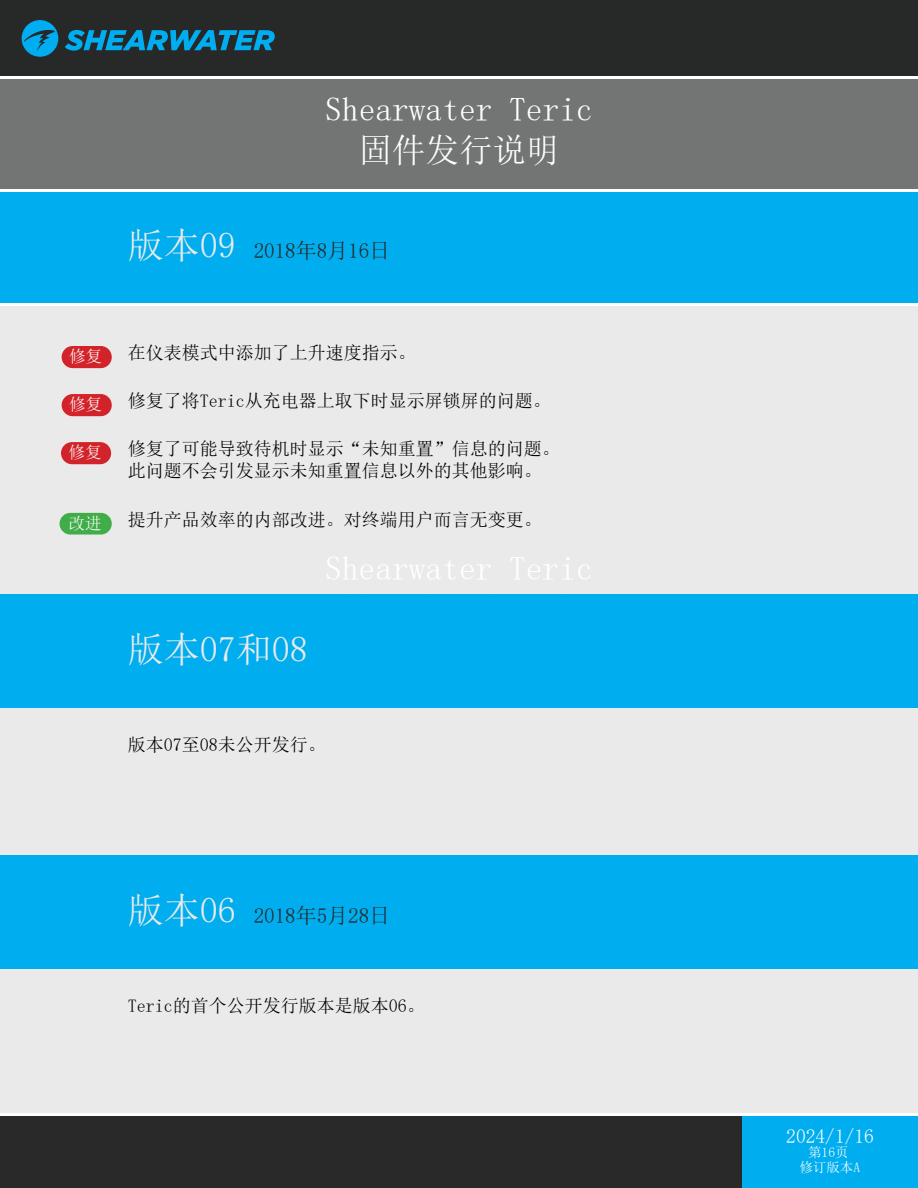
<style>
.page{position:relative;width:918px;height:1188px;background:#fff}
.page>*{position:absolute;margin:0;border:0;box-sizing:border-box;transform-origin:0 0}
.t1{font:36px "N Sim Sun";color:#eaeaea}
.t2{font:33.45px/40.2px "N Sim Sun";color:#fff;text-align:center}
.t3{font:21px "N Sim Sun";color:#272828}
.t4{font:19.5px "Sim Sun";color:#fff}
.t5{font:18px/21.6px "Sim Sun";color:#000}
.t6{font:16.5px "Sim Sun";color:#fff}
.t7{font:13.5px "Sim Sun";color:#fff}
.s1{font-size:36px;color:#eaeaea}
</style>
<div class="page">
<div style="left:0;top:0;width:918px;height:77px;background:#272828"></div>
<div style="left:0;top:1114px;width:918px;height:74px;background:#292929"></div>
<div style="left:0;top:305px;width:918px;height:809px;background:#eaeaea"></div>
<svg style="left:65px;top:30px;width:210px;height:21px"></svg>
<svg style="left:22px;top:20px;width:36px;height:37px"></svg>
<div style="left:0;top:191px;width:918px;height:114px;background:#00aeef"></div>
<div style="left:0;top:77px;width:918px;height:114px;background:#737474"></div>
<div style="left:742px;top:1114px;width:176px;height:74px;background:#00aeef"></div>
<hr style="left:0;top:76px;width:918px;height:3px;background:#fff">
<hr style="left:0;top:189px;width:918px;height:3px;background:#fff">
<hr style="left:0;top:303px;width:918px;height:3px;background:#fff">
<hr style="left:0;top:1113px;width:918px;height:3px;background:#fff">
<div style="left:0;top:594px;width:918px;height:114px;background:#00aeef"></div>
<div style="left:0;top:855px;width:918px;height:114px;background:#00aeef"></div>
<div style="left:60px;top:514px;width:51px;height:20px;background:#41ad49;border-radius:10px"></div>
<div style="left:60px;top:513px;width:52px;height:22px;border:2px solid #41ad49;border-radius:10px"></div>
<div style="left:62px;top:347px;width:49px;height:20px;background:#d2232a;border-radius:10px"></div>
<div style="left:62px;top:346px;width:50px;height:22px;border:2px solid #d2232a;border-radius:10px"></div>
<div style="left:62px;top:395px;width:49px;height:20px;background:#d2232a;border-radius:10px"></div>
<div style="left:62px;top:394px;width:50px;height:22px;border:2px solid #d2232a;border-radius:10px"></div>
<div style="left:62px;top:443px;width:48px;height:20px;background:#d2232a;border-radius:10px"></div>
<div style="left:61px;top:442px;width:50px;height:22px;border:2px solid #d2232a;border-radius:10px"></div>
<h2 class="t2" style="left:325px;top:89px;width:269px">Shearwater Teric固件发行说明</h2>
<p class="t3" style="left:128px;top:240px;width:264px"><span class="s1">版本09</span> 2018年8月16日</p>
<p class="t6" style="left:69px;top:348px;width:34px">修复</p>
<p class="t6" style="left:69px;top:396px;width:34px">修复</p>
<p class="t6" style="left:69px;top:444px;width:34px">修复</p>
<p class="t6" style="left:69px;top:515px;width:35px">改进</p>
<p class="t5" style="left:128px;top:342px;width:289px">在仪表模式中添加了上升速度指示。</p>
<p class="t5" style="left:128px;top:390px;width:424px">修复了将Teric从充电器上取下时显示屏锁屏的问题。</p>
<p class="t5" style="left:128px;top:438px;width:433px">修复了可能导致待机时显示“未知重置”信息的问题。此问题不会引发显示未知重置信息以外的其他影响。</p>
<p class="t5" style="left:128px;top:508px;width:415px">提升产品效率的内部改进。对终端用户而言无变更。</p>
<h1 class="t1" style="left:128px;top:631px;width:181px">版本07和08</h1>
<p class="t5" style="left:128px;top:733px;width:199px">版本07至08未公开发行。</p>
<p class="t3" style="left:128px;top:905px;width:264px"><span class="s1">版本06</span> 2018年5月28日</p>
<p class="t5" style="left:128px;top:995px;width:298px">Teric的首个公开发行版本是版本06。</p>
<p class="t4" style="left:786px;top:1126px;width:89px">2024/1/16</p>
<p class="t7" style="left:799px;top:1160px;width:62px">修订版本A</p>
<p class="t7" style="left:808px;top:1146px;width:42px">第16页</p>
</div>
